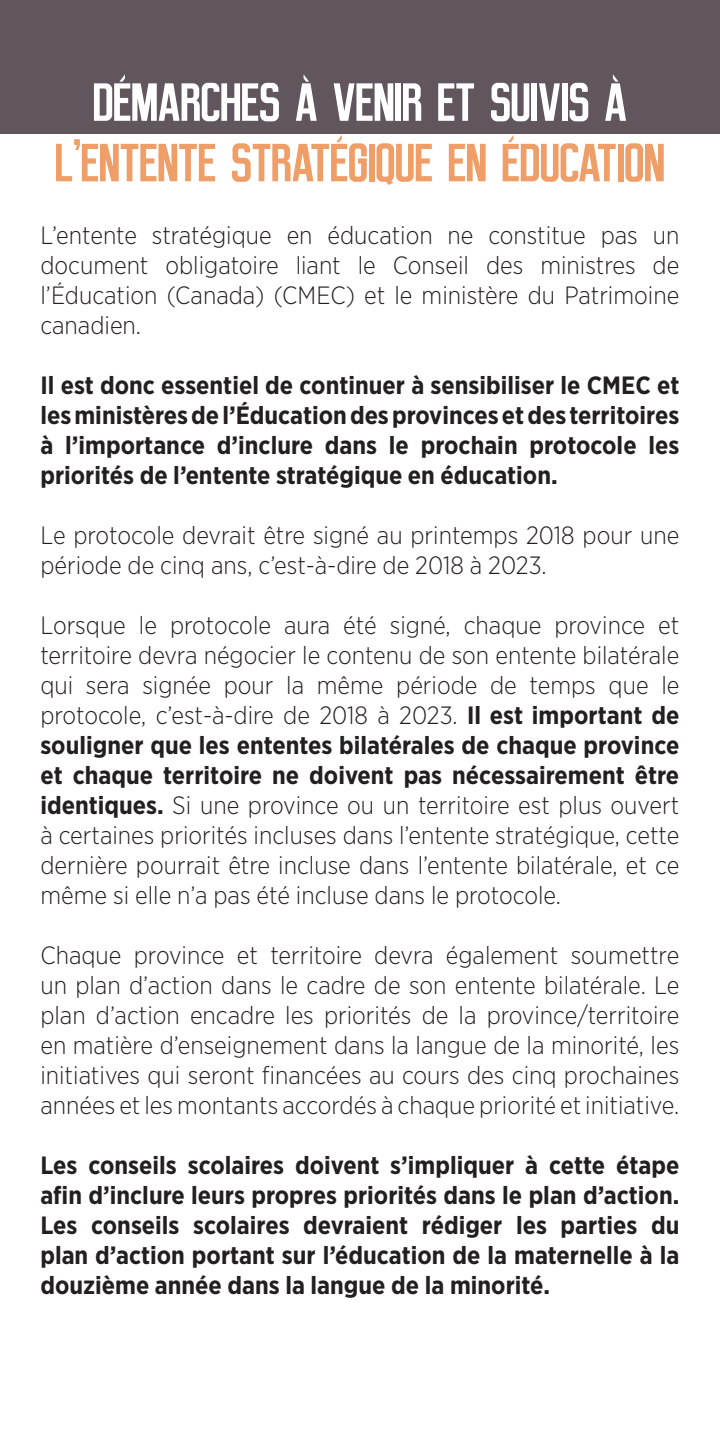
<style>
.page{position:relative;width:720px;height:1440px;background:#fff}
.page>*{position:absolute;margin:0;border:0;box-sizing:border-box;transform-origin:0 0}
.t1{font:55px "Dancing Juice Salabat";color:#f09e67}
.t2{font:55px "Dancing Juice Salabat";color:#fff}
.t3{font:300 25px/30px "Gotham Narrow";color:#231f20;text-align:justify}
.t4{font:700 25px/30px "Gotham Narrow";color:#231f20;text-align:justify}
.s1{font-weight:700}
</style>
<div class="page">
<div style="left:0;top:0;width:720px;height:133px;background:#61555e"></div>
<p class="t2" style="left:93px;top:73px;width:536px">DÉMARCHES À VENIR ET SUIVIS À</p>
<p class="t1" style="left:55px;top:133px;width:611px">L’ENTENTE STRATÉGIQUE EN ÉDUCATION</p>
<p class="t3" style="left:40px;top:219px;width:641px">L’entente stratégique en éducation ne constitue pas un document obligatoire liant le Conseil des ministres de l’Éducation (Canada) (CMEC) et le ministère du Patrimoine canadien.</p>
<p class="t4" style="left:40px;top:370px;width:641px">Il est donc essentiel de continuer à sensibiliser le CMEC et les ministères de l’Éducation des provinces et des territoires à l’importance d’inclure dans le prochain protocole les priorités de l’entente stratégique en éducation.</p>
<p class="t3" style="left:40px;top:519px;width:641px">Le protocole devrait être signé au printemps 2018 pour une période de cinq ans, c’est-à-dire de 2018 à 2023.</p>
<p class="t3" style="left:40px;top:609px;width:641px">Lorsque le protocole aura été signé, chaque province et territoire devra négocier le contenu de son entente bilatérale qui sera signée pour la même période de temps que le protocole, c’est-à-dire de 2018 à 2023. <span class="s1">Il est important de souligner que les ententes bilatérales de chaque province et chaque territoire ne doivent pas nécessairement être identiques.</span> Si une province ou un territoire est plus ouvert à certaines priorités incluses dans l’entente stratégique, cette dernière pourrait être incluse dans l’entente bilatérale, et ce même si elle n’a pas été incluse dans le protocole.</p>
<p class="t3" style="left:40px;top:939px;width:641px">Chaque province et territoire devra également soumettre un plan d’action dans le cadre de son entente bilatérale. Le plan d’action encadre les priorités de la province/territoire en matière d’enseignement dans la langue de la minorité, les initiatives qui seront financées au cours des cinq prochaines années et les montants accordés à chaque priorité et initiative.</p>
<p class="t4" style="left:40px;top:1150px;width:641px">Les conseils scolaires doivent s’impliquer à cette étape afin d’inclure leurs propres priorités dans le plan d’action.<br>Les conseils scolaires devraient rédiger les parties du plan d’action portant sur l’éducation de la maternelle à la douzième année dans la langue de la minorité.</p>
</div>
